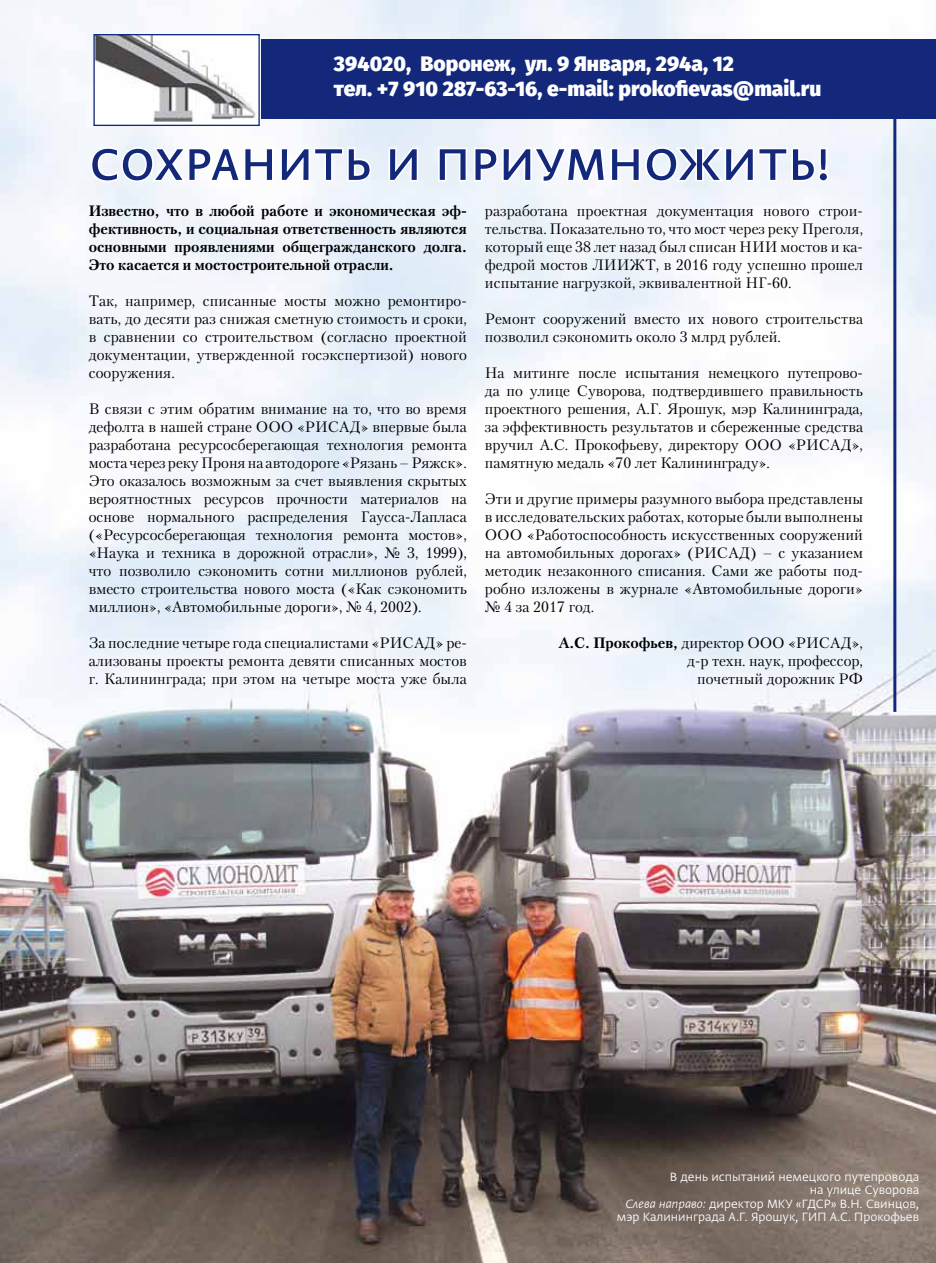
<style>
.page{position:relative;width:936px;height:1263px;background:#fff}
.page>*{position:absolute;margin:0;border:0;box-sizing:border-box;transform-origin:0 0}
.t1{font:500 52.5px "Greta Sans Pro";letter-spacing:.03em;color:#13287a}
.t2{font:800 21px/25.2px "Fira Sans";color:#fff}
.t3{font:15px/18px "Petersburg C";letter-spacing:.005em;color:#000;text-align:justify}
.t4{font:700 15px/18px "Petersburg C";color:#000;text-align:justify}
.t5{font:300 14.25px/13.5px "Greta Sans Pro";color:#fff;text-align:right}
.s1{font-weight:700}
.s2{font-style:italic}
</style>
<div class="page">
<img style="left:0;top:0;width:935px;height:1263px">
<div style="left:261px;top:40px;width:674px;height:79px;background:#13287a"></div>
<svg style="left:89px;top:145px;width:284px;height:39px"></svg>
<svg style="left:387px;top:146px;width:33px;height:37px"></svg>
<svg style="left:436px;top:145px;width:394px;height:40px"></svg>
<hr style="left:893px;top:108px;width:3px;height:604px;background:#13287a">
<div style="left:94px;top:35px;width:165px;height:90px;background:#fff"></div>
<img style="left:95px;top:36px;width:161px;height:86px">
<div style="left:93px;top:34px;width:167px;height:92px;border:1px solid #13287a"></div>
<h2 class="t2" style="left:334px;top:53px;width:489px">394020, Воронеж, ул. 9 Января, 294а, 12<br>тел. +7 910 287-63-16, e-mail: prokofievas@mail.ru</h2>
<h1 class="t1" style="left:90px;top:126px;width:741px">Сохранить и приумножить!</h1>
<p class="t4" style="left:89px;top:202px;width:379px">Известно, что в любой работе и экономическая эф&shy;фективность, и социальная ответственность являются основными проявлениями общегражданского долга.<br>Это касается и мостостроительной отрасли.</p>
<p class="t3" style="left:89px;top:292px;width:379px">Так, например, списанные мосты можно ремонтиро&shy;вать, до десяти раз снижая сметную стоимость и сроки, в сравнении со строительством (согласно проектной документации, утвержденной госэкспертизой) нового сооружения.</p>
<p class="t3" style="left:89px;top:400px;width:379px">В связи с этим обратим внимание на то, что во время дефолта в нашей стране ООО «РИСАД» впервые была разработана ресурсосберегающая технология ремонта моста через реку Проня на автодороге «Рязань – Ряжск».<br>Это оказалось возможным за счет выявления скрытых вероятностных ресурсов прочности материалов на основе нормального распределения Гаусса-Лапласа («Ресурсосберегающая технология ремонта мостов», «Наука и техника в дорожной отрасли», № 3, 1999), что позволило сэкономить сотни миллионов рублей, вместо строительства нового моста («Как сэкономить миллион», «Автомобильные дороги», № 4, 2002).</p>
<p class="t3" style="left:89px;top:634px;width:379px">За последние четыре года специалистами «РИСАД» ре&shy;ализованы проекты ремонта девяти списанных мостов г. Калининграда; при этом на четыре моста уже была</p>
<p class="t3" style="left:485px;top:202px;width:379px">разработана проектная документация нового строи&shy;тельства. Показательно то, что мост через реку Преголя, который еще 38 лет назад был списан НИИ мостов и ка&shy;федрой мостов ЛИИЖТ, в 2016 году успешно прошел испытание нагрузкой, эквивалентной НГ-60.</p>
<p class="t3" style="left:485px;top:310px;width:379px">Ремонт сооружений вместо их нового строительства позволил сэкономить около 3 млрд рублей.</p>
<p class="t3" style="left:485px;top:364px;width:379px">На митинге после испытания немецкого путепрово&shy;да по улице Суворова, подтвердившего правильность проектного решения, А.Г. Ярошук, мэр Калининграда, за эффективность результатов и сбереженные средства вручил А.С. Прокофьеву, директору ООО «РИСАД», памятную медаль «70 лет Калининграду».</p>
<p class="t3" style="left:485px;top:490px;width:379px">Эти и другие примеры разумного выбора представлены в исследовательских работах, которые были выполнены ООО «Работоспособность искусственных сооружений на автомобильных дорогах» (РИСАД) – с указанием методик незаконного списания. Сами же работы под&shy;робно изложены в журнале «Автомобильные дороги» № 4 за 2017 год.</p>
<p class="t3" style="left:558px;top:634px;width:306px;text-align:right"><span class="s1">А.С. Прокофьев,</span> директор ООО «РИСАД», д-р техн. наук, профессор,<br>почетный дорожник РФ</p>
<p class="t5" style="left:617px;top:1168px;width:304px">В день испытаний немецкого путепровода<br>на улице Суворова<br><span class="s2">Слева направо:</span> директор МКУ «ГДСР» В.Н. Свинцов, мэр Калининграда А.Г. Ярошук, ГИП А.С. Прокофьев</p>
</div>
